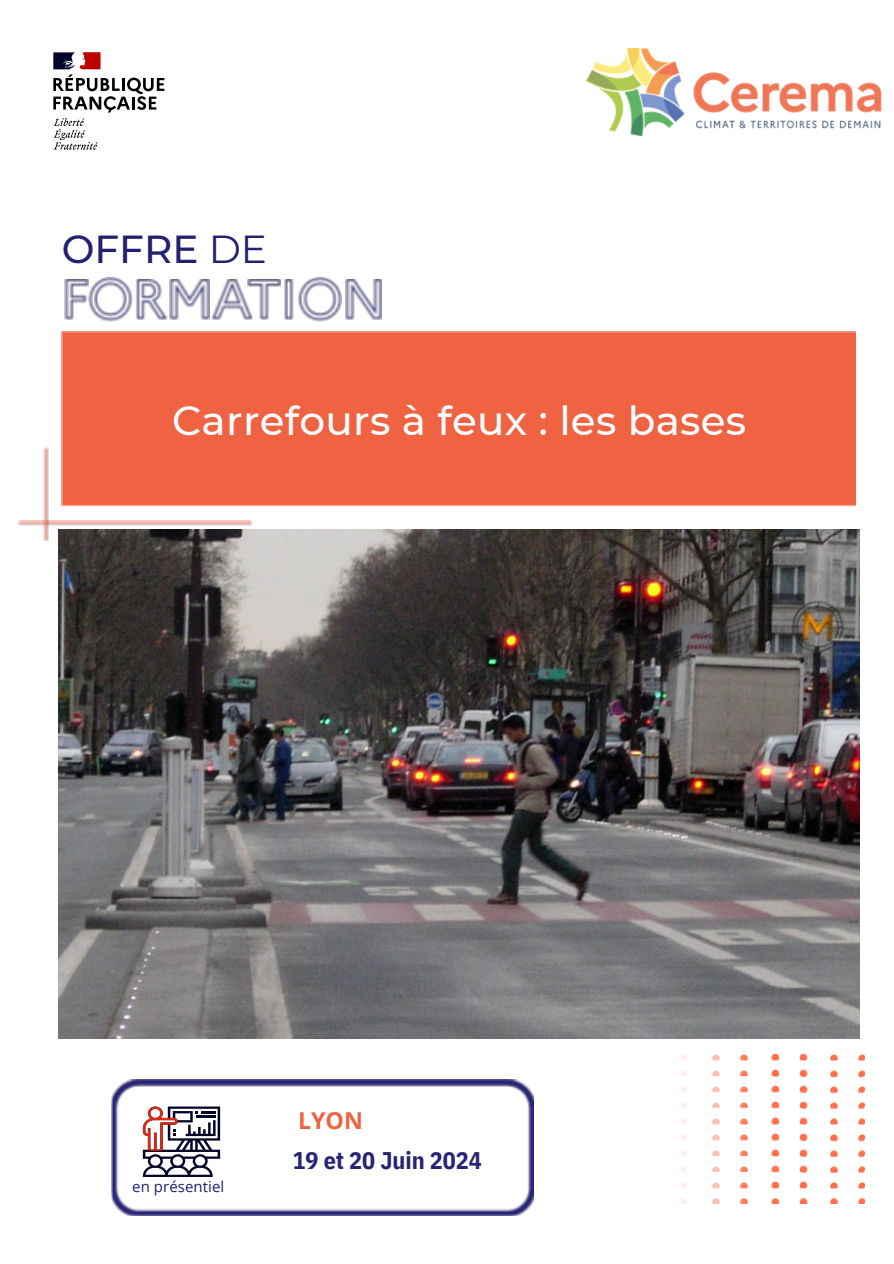
<style>
.page{position:relative;width:894px;height:1264px;background:#fff}
.page>*{position:absolute;margin:0;border:0;box-sizing:border-box;transform-origin:0 0}
.t1{font:500 40.5px "Montserrat";letter-spacing:.005em;color:#fff}
.t2{font:500 39px "Montserrat";color:#23206f}
.t3{font:700 24px "IBM Plex Sans Cond";color:#292574}
.t4{font:700 23.25px "Open Sans";color:#ef6343}
.t5{font:15px "Open Sans";letter-spacing:.005em;color:#23206f}
.s1{font-weight:400}
</style>
<div class="page">
<img style="left:679px;top:1053px;width:185px;height:150px">
<img style="left:18px;top:521px;width:235px;height:4px">
<img style="left:44px;top:447px;width:4px;height:94px">
<img style="left:586px;top:49px;width:296px;height:86px">
<div style="left:62px;top:332px;width:793px;height:174px;background:#ef6343"></div>
<img style="left:111px;top:1079px;width:422px;height:136px">
<img style="left:64px;top:278px;width:68px;height:43px">
<img style="left:136px;top:279px;width:32px;height:41px">
<img style="left:170px;top:279px;width:39px;height:41px">
<img style="left:212px;top:279px;width:36px;height:41px">
<img style="left:248px;top:279px;width:32px;height:41px">
<img style="left:284px;top:279px;width:10px;height:41px">
<img style="left:298px;top:278px;width:43px;height:43px">
<img style="left:345px;top:279px;width:36px;height:41px">
<img style="left:58px;top:530px;width:801px;height:508px">
<svg style="left:53px;top:118px;width:45px;height:32px"></svg>
<svg style="left:53px;top:52px;width:111px;height:60px"></svg>
<svg style="left:143px;top:1106px;width:77px;height:70px"></svg>
<p class="t2" style="left:62px;top:225px;width:207px">OFFRE <span class="s1">DE</span></p>
<p class="t1" style="left:172px;top:396px;width:575px">Carrefours à feux : les bases</p>
<p class="t4" style="left:298px;top:1104px;width:66px">LYON</p>
<p class="t5" style="left:132px;top:1176px;width:93px">en présentiel</p>
<p class="t3" style="left:292px;top:1143px;width:191px">19 et 20 Juin 2024</p>
</div>
